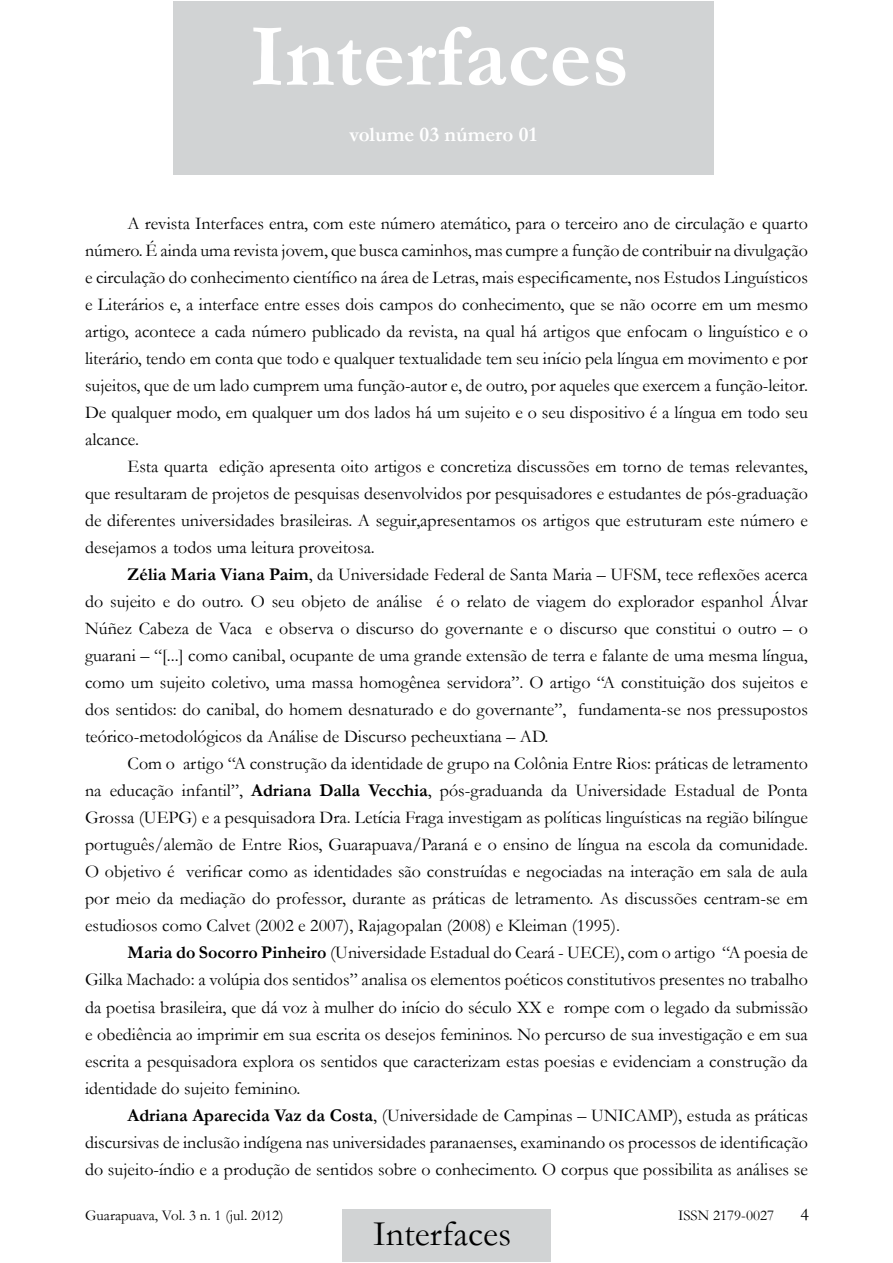
<style>
.page{position:relative;width:893px;height:1263px;background:#fff}
.page>*{position:absolute;margin:0;border:0;box-sizing:border-box;transform-origin:0 0}
.t1{font:700 90px "Garamond";color:#fff}
.t2{font:36px "Garamond";color:#000}
.t3{font:700 21px "Garamond";color:#fff}
.t4{font:18px/27px "Garamond";color:#000;text-align:justify}
.t5{font:15px "Garamond";color:#000}
.s1{font-weight:700}
</style>
<div class="page">
<div style="left:342px;top:1209px;width:209px;height:52px;background:#d1d3d4"></div>
<div style="left:173px;top:1px;width:541px;height:173px;background:#d1d3d4"></div>
<h1 class="t1" style="left:249px;top:-5px;width:381px">Interfaces</h1>
<p class="t3" style="left:350px;top:120px;width:189px">volume 03 número 01</p>
<p class="t4" style="left:85px;top:210px;width:724px;text-indent:43px">A revista Interfaces entra, com este número atemático, para o terceiro ano de circulação e quarto número. É ainda uma revista jovem, que busca caminhos, mas cumpre a função de contribuir na divulgação e circulação do conhecimento científico na área de Letras, mais especificamente, nos Estudos Linguísticos e Literários e, a interface entre esses dois campos do conhecimento, que se não ocorre em um mesmo artigo, acontece a cada número publicado da revista, na qual há artigos que enfocam o linguístico e o literário, tendo em conta que todo e qualquer textualidade tem seu início pela língua em movimento e por sujeitos, que de um lado cumprem uma função-autor e, de outro, por aqueles que exercem a função-leitor.<br>De qualquer modo, em qualquer um dos lados há um sujeito e o seu dispositivo é a língua em todo seu alcance.</p>
<p class="t4" style="left:85px;top:453px;width:724px;text-indent:43px">Esta quarta edição apresenta oito artigos e concretiza discussões em torno de temas relevantes, que resultaram de projetos de pesquisas desenvolvidos por pesquisadores e estudantes de pós-graduação de diferentes universidades brasileiras. A seguir,apresentamos os artigos que estruturam este número e desejamos a todos uma leitura proveitosa.</p>
<p class="t4" style="left:85px;top:561px;width:724px;text-indent:43px"><span class="s1">Zélia Maria Viana Paim</span>, da Universidade Federal de Santa Maria – UFSM, tece reflexões acerca do sujeito e do outro. O seu objeto de análise é o relato de viagem do explorador espanhol Álvar Núñez Cabeza de Vaca e observa o discurso do governante e o discurso que constitui o outro – o guarani – “[...] como canibal, ocupante de uma grande extensão de terra e falante de uma mesma língua, como um sujeito coletivo, uma massa homogênea servidora”. O artigo “A constituição dos sujeitos e dos sentidos: do canibal, do homem desnaturado e do governante”, fundamenta-se nos pressupostos teórico-metodológicos da Análise de Discurso pecheuxtiana – AD.</p>
<p class="t4" style="left:85px;top:750px;width:724px;text-indent:43px">Com o artigo “A construção da identidade de grupo na Colônia Entre Rios: práticas de letramento na educação infantil”, <span class="s1">Adriana Dalla Vecchia</span>, pós-graduanda da Universidade Estadual de Ponta Grossa (UEPG) e a pesquisadora Dra. Letícia Fraga investigam as políticas linguísticas na região bilíngue português/alemão de Entre Rios, Guarapuava/Paraná e o ensino de língua na escola da comunidade.<br>O objetivo é verificar como as identidades são construídas e negociadas na interação em sala de aula por meio da mediação do professor, durante as práticas de letramento. As discussões centram-se em estudiosos como Calvet (2002 e 2007), Rajagopalan (2008) e Kleiman (1995).</p>
<p class="t4" style="left:85px;top:939px;width:724px;text-indent:43px"><span class="s1">Maria do Socorro Pinheiro</span> (Universidade Estadual do Ceará - UECE), com o artigo “A poesia de Gilka Machado: a volúpia dos sentidos” analisa os elementos poéticos constitutivos presentes no trabalho da poetisa brasileira, que dá voz à mulher do início do século XX e rompe com o legado da submissão e obediência ao imprimir em sua escrita os desejos femininos. No percurso de sua investigação e em sua escrita a pesquisadora explora os sentidos que caracterizam estas poesias e evidenciam a construção da identidade do sujeito feminino.</p>
<p class="t4" style="left:85px;top:1101px;width:724px;text-indent:43px"><span class="s1">Adriana Aparecida Vaz da Costa</span>, (Universidade de Campinas – UNICAMP), estuda as práticas discursivas de inclusão indígena nas universidades paranaenses, examinando os processos de identificação do sujeito-índio e a produção de sentidos sobre o conhecimento. O corpus que possibilita as análises se</p>
<p class="t5" style="left:85px;top:1205px;width:200px">Guarapuava, Vol. 3 n. 1 (jul. 2012)</p>
<p class="t5" style="left:678px;top:1205px;width:97px">ISSN 2179-0027</p>
<p class="t4" style="left:800px;top:1200px;width:10px">4</p>
<h2 class="t2" style="left:373px;top:1209px;width:140px">Interfaces</h2>
</div>
